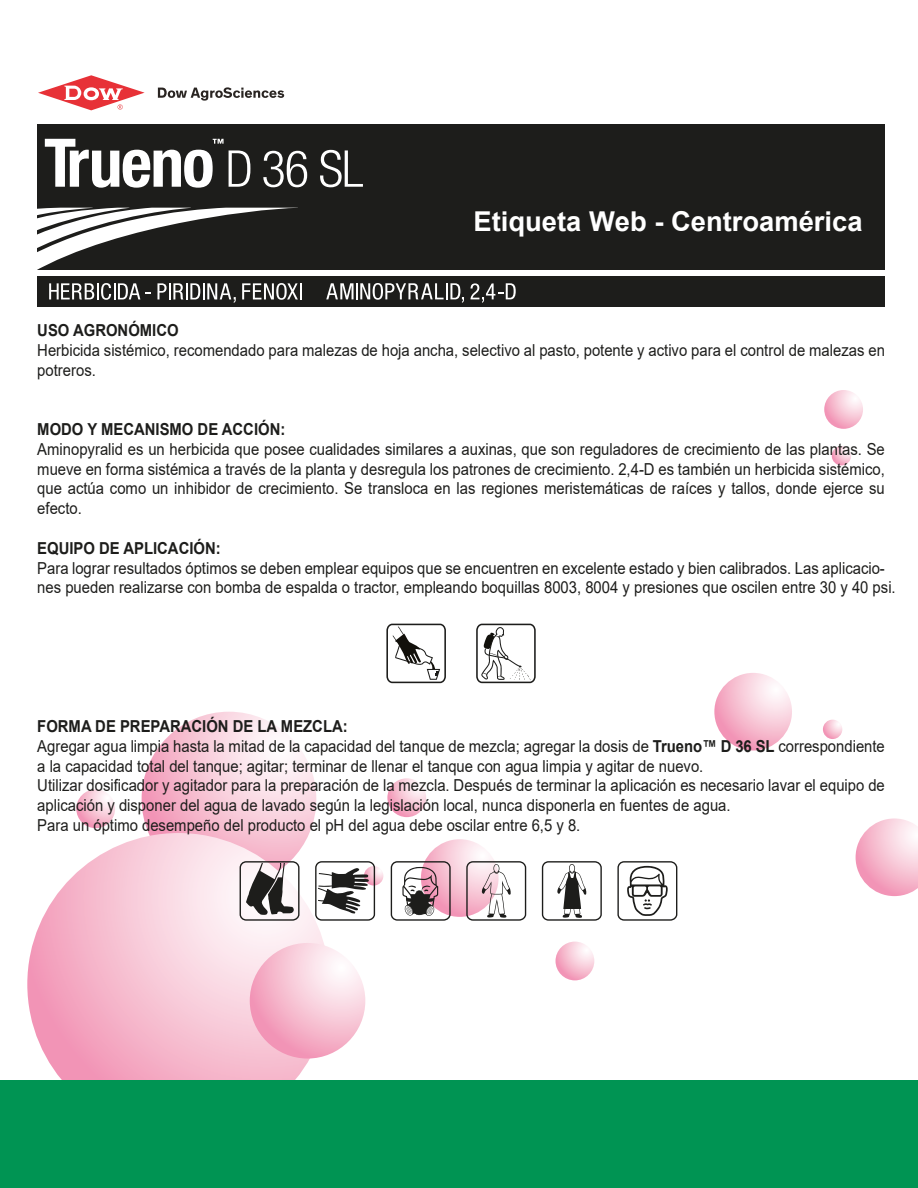
<style>
.page{position:relative;width:918px;height:1188px;background:#fff}
.page>*{position:absolute;margin:0;border:0;box-sizing:border-box;transform-origin:0 0}
.t1{font:700 27.3px "Arial";color:#fff}
.t2{font:16.5px/19.8px "Arial";color:#1d1d1b;scale:.9 1}
.t3{font:700 16.5px "Arial";color:#1d1d1b;scale:.9 1}
.s1{font-weight:700}
</style>
<div class="page">
<svg style="left:142px;top:712px;width:174px;height:174px;background:#f8cbda"></svg>
<svg style="left:27px;top:833px;width:303px;height:302px;background:#f6c3d4"></svg>
<svg style="left:250px;top:943px;width:115px;height:116px;background:#f7c3d4"></svg>
<svg style="left:421px;top:839px;width:78px;height:78px;background:#f8cedc"></svg>
<svg style="left:714px;top:673px;width:78px;height:78px;background:#f7c4d5"></svg>
<svg style="left:856px;top:818px;width:62px;height:78px"></svg>
<svg style="left:387px;top:778px;width:39px;height:39px"></svg>
<svg style="left:556px;top:942px;width:38px;height:38px"></svg>
<svg style="left:76px;top:789px;width:39px;height:39px"></svg>
<svg style="left:824px;top:390px;width:39px;height:39px"></svg>
<svg style="left:832px;top:446px;width:19px;height:19px"></svg>
<svg style="left:823px;top:720px;width:19px;height:19px"></svg>
<svg style="left:364px;top:866px;width:19px;height:20px"></svg>
<div style="left:0;top:1081px;width:918px;height:107px;background:#009453"></div>
<svg style="left:386px;top:624px;width:60px;height:59px"></svg>
<svg style="left:476px;top:624px;width:60px;height:59px"></svg>
<div style="left:37px;top:124px;width:847px;height:183px;background:#1d1d1b"></div>
<div style="left:36px;top:270px;width:852px;height:5px;background:#fff"></div>
<svg style="left:158px;top:87px;width:126px;height:14px"></svg>
<svg style="left:38px;top:75px;width:107px;height:35px"></svg>
<svg style="left:37px;top:208px;width:265px;height:95px"></svg>
<svg style="left:326px;top:283px;width:138px;height:20px"></svg>
<svg style="left:471px;top:283px;width:45px;height:20px"></svg>
<svg style="left:45px;top:139px;width:205px;height:49px"></svg>
<svg style="left:263px;top:151px;width:44px;height:36px"></svg>
<svg style="left:320px;top:150px;width:43px;height:37px"></svg>
<svg style="left:240px;top:861px;width:60px;height:60px"></svg>
<svg style="left:391px;top:861px;width:60px;height:60px"></svg>
<svg style="left:617px;top:861px;width:60px;height:60px"></svg>
<svg style="left:315px;top:861px;width:60px;height:60px"></svg>
<svg style="left:542px;top:861px;width:60px;height:60px"></svg>
<svg style="left:466px;top:861px;width:60px;height:60px"></svg>
<h1 class="t1" style="left:474px;top:202px;width:391px">Etiqueta Web - Centroamérica</h1>
<p class="t3" style="left:37px;top:319px;width:159px">USO AGRONÓMICO</p>
<p class="t2" style="left:37px;top:340px;width:943px">Herbicida sistémico, recomendado para malezas de hoja ancha, selectivo al pasto, potente y activo para el control de malezas en potreros.</p>
<p class="t3" style="left:37px;top:418px;width:277px">MODO Y MECANISMO DE ACCIÓN:</p>
<p class="t2" style="left:37px;top:439px;width:943px;text-align:justify">Aminopyralid es un herbicida que posee cualidades similares a auxinas, que son reguladores de crecimiento de las plantas. Se mueve en forma sistémica a través de la planta y desregula los patrones de crecimiento. 2,4-D es también un herbicida sistémico, que actúa como un inhibidor de crecimiento. Se transloca en las regiones meristemáticas de raíces y tallos, donde ejerce su efecto.</p>
<p class="t3" style="left:37px;top:536px;width:205px">EQUIPO DE APLICACIÓN:</p>
<p class="t2" style="left:37px;top:558px;width:955px">Para lograr resultados óptimos se deben emplear equipos que se encuentren en excelente estado y bien calibrados. Las aplicacio&shy;nes pueden realizarse con bomba de espalda o tractor, empleando boquillas 8003, 8004 y presiones que oscilen entre 30 y 40 psi.</p>
<p class="t2" style="left:37px;top:716px;width:943px"><span class="s1">FORMA DE PREPARACIÓN DE LA MEZCLA:<br></span>Agregar agua limpia hasta la mitad de la capacidad del tanque de mezcla; agregar la dosis de <span class="s1">Trueno™ D 36 SL</span> correspondiente a la capacidad total del tanque; agitar; terminar de llenar el tanque con agua limpia y agitar de nuevo.<br>Utilizar dosificador y agitador para la preparación de la mezcla. Después de terminar la aplicación es necesario lavar el equipo de aplicación y disponer del agua de lavado según la legislación local, nunca disponerla en fuentes de agua.<br>Para un óptimo desempeño del producto el pH del agua debe oscilar entre 6,5 y 8.</p>
</div>
